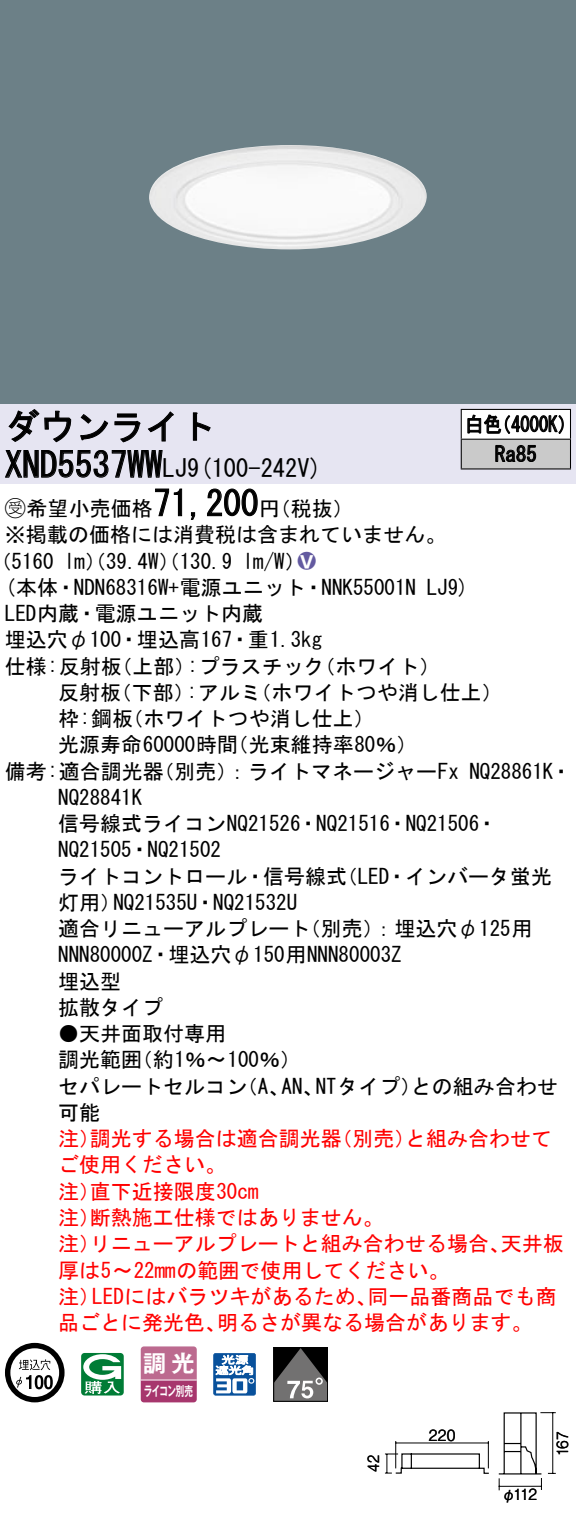
<style>
.page{position:relative;width:576px;height:1513px;background:#fff}
.page>*{position:absolute;margin:0;border:0;box-sizing:border-box;transform-origin:0 0}
.t1{font:35px "MS Gothic";color:#000}
.t2{font:24.5px "MS Gothic";color:#000}
.t3{font:23.1px "Gothic MB101 Pro De Bold 90 pv RKSJ H";color:#fff}
.t4{font:21px/26.2px "MS Gothic";color:#000}
.t5{font:21px/26.2px "MS Gothic";color:#f00}
.t6{font:21px/29.8px "MS Gothic";color:#000;scale:.88 1}
.t7{font:21px "Ford Classification 1";color:#635aa0}
.t8{font:15.4px "Gothic BBB Pro Medium 90 pv RKSJ H";letter-spacing:-.03em;color:#000;scale:.9 1}
.t9{font:15.4px "Gothic BBB Pro Medium 90 pv RKSJ H";letter-spacing:-.03em;color:#000;scale:.85 1}
.t10{font:13.3px "Gothic MB101 Pro De Bold 90 pv RKSJ H";letter-spacing:-.05em;color:#fff;scale:.65 1}
.s1{font-size:24.5px}
.s2{font-family:"Ford Classification 1"}
.s3{color:#fff}
</style>
<div class="page">
<div style="left:0;top:0;width:575px;height:404px;background:#6c8087"></div>
<img style="left:149px;top:145px;width:278px;height:104px">
<div style="left:0;top:404px;width:575px;height:79px;background:#e6e5f2"></div>
<svg style="left:8px;top:409px;width:64px;height:34px"></svg>
<svg style="left:80px;top:413px;width:60px;height:30px"></svg>
<svg style="left:147px;top:411px;width:26px;height:31px"></svg>
<svg style="left:192px;top:412px;width:19px;height:29px"></svg>
<svg style="left:5px;top:450px;width:158px;height:28px"></svg>
<svg style="left:155px;top:488px;width:27px;height:29px"></svg>
<svg style="left:190px;top:512px;width:6px;height:8px"></svg>
<svg style="left:207px;top:488px;width:51px;height:29px"></svg>
<svg style="left:5px;top:1343px;width:59px;height:59px"></svg>
<svg style="left:44px;top:1375px;width:9px;height:14px"></svg>
<svg style="left:81px;top:1353px;width:43px;height:42px"></svg>
<svg style="left:140px;top:1346px;width:56px;height:56px;background:#b55984"></svg>
<hr style="left:141px;top:1379px;width:55px;height:2px;background:#fff">
<svg style="left:213px;top:1353px;width:43px;height:42px"></svg>
<div style="left:273px;top:1347px;width:55px;height:55px;border:1px solid #000"></div>
<svg style="left:274px;top:1348px;width:53px;height:53px;background:#575757"></svg>
<div style="left:461px;top:409px;width:109px;height:30px;background:#fff"></div>
<div style="left:461px;top:439px;width:109px;height:30px;background:#cacaca"></div>
<hr style="left:460px;top:409px;width:110px;height:1px;background:#000">
<hr style="left:569px;top:410px;width:2px;height:29px;background:#000">
<hr style="left:460px;top:439px;width:110px;height:1px;background:#000">
<svg style="left:460px;top:410px;width:1px;height:58px"></svg>
<hr style="left:569px;top:440px;width:2px;height:28px;background:#000">
<hr style="left:460px;top:468px;width:110px;height:2px;background:#000">
<svg style="left:467px;top:414px;width:96px;height:20px"></svg>
<svg style="left:495px;top:445px;width:41px;height:17px"></svg>
<svg style="left:498px;top:1412px;width:57px;height:78px"></svg>
<svg style="left:385px;top:1441px;width:104px;height:33px"></svg>
<h1 class="t1" style="left:5px;top:409px;width:212px">ダウンライト</h1>
<p class="t2" style="left:187px;top:456px;width:136px">(9 100-242 (V</p>
<h1 class="t1" style="left:5px;top:447px;width:184px">XND5537WW<span class="s1">LJ</span></h1>
<h1 class="t1" style="left:153px;top:486px;width:106px">71,200</h1>
<p class="t4" style="left:5px;top:495px;width:442px"><span class="s2">B</span>希望小売価格<br>※掲載の価格には消費税は含まれていません。</p>
<p class="t7" style="left:298px;top:550px;width:19px">2<span class="s3">8</span></p>
<p class="t4" style="left:259px;top:495px;width:96px">（円税抜(</p>
<p class="t4" style="left:243px;top:548px;width:64px">l m (W/</p>
<p class="t4" style="left:-9px;top:548px;width:65px">（5160</p>
<p class="t4" style="left:64px;top:548px;width:169px">lm）（39.4 ）（W 130.9</p>
<p class="t6" style="left:494px;top:409px;width:49px;text-indent:-30px">白色<br>Ra85</p>
<p class="t6" style="left:492px;top:409px;width:96px">（4000 (K</p>
<p class="t4" style="left:5px;top:574px;width:412px">(本体・NDN68316 +W 電源ユニット・NNK55001N</p>
<p class="t4" style="left:5px;top:600px;width:259px">LED内蔵・電源ユニット内蔵</p>
<p class="t4" style="left:5px;top:627px;width:318px">埋込穴φ100・埋込高167・重1.3kg</p>
<p class="t4" style="left:314px;top:653px;width:127px">（ホワイト(</p>
<p class="t4" style="left:426px;top:574px;width:44px">LJ (9</p>
<p class="t4" style="left:187px;top:653px;width:139px">:プラスチック</p>
<p class="t4" style="left:5px;top:653px;width:118px">仕様:反射板</p>
<p class="t4" style="left:111px;top:653px;width:85px">（上部）</p>
<p class="t4" style="left:58px;top:679px;width:64px">反射板</p>
<p class="t4" style="left:111px;top:679px;width:85px">（下部）</p>
<p class="t4" style="left:187px;top:679px;width:76px">:アルミ</p>
<p class="t4" style="left:250px;top:679px;width:253px">（ホワイトつや消し仕上(</p>
<p class="t4" style="left:58px;top:705px;width:76px">枠:鋼板</p>
<p class="t4" style="left:122px;top:705px;width:253px">（ホワイトつや消し仕上(</p>
<p class="t4" style="left:58px;top:732px;width:181px">光源寿命60000時間</p>
<p class="t4" style="left:227px;top:732px;width:191px">（光束維持率80％(</p>
<p class="t4" style="left:153px;top:758px;width:307px">（別売：）ライトマネージャーFx</p>
<p class="t4" style="left:5px;top:758px;width:160px">備考:適合調光器</p>
<p class="t4" style="left:58px;top:784px;width:85px">NQ28841K</p>
<p class="t4" style="left:58px;top:810px;width:441px">信号線式ライコンNQ21526・NQ21516・NQ21506・</p>
<p class="t4" style="left:58px;top:837px;width:164px">NQ21505・NQ21502</p>
<p class="t4" style="left:336px;top:863px;width:217px">（LED・インバータ蛍光</p>
<p class="t4" style="left:469px;top:758px;width:104px">NQ28861 ・K</p>
<p class="t4" style="left:58px;top:863px;width:290px;text-align:center">ライトコントロール・信号線式<br>NQ21535 ・U NQ21532U</p>
<p class="t4" style="left:58px;top:889px;width:64px">灯用）</p>
<p class="t4" style="left:58px;top:915px;width:345px">適合リニューアルプレート<br>NNN80000 ・Z 埋込穴φ150用NNN80003Z埋込型<br>拡散タイプ</p>
<p class="t4" style="left:132px;top:1020px;width:171px;text-indent:-73px">●天井面取付専用<br>（約1％〜100％(</p>
<p class="t4" style="left:300px;top:915px;width:234px">（別売：）埋込穴φ125用</p>
<p class="t4" style="left:58px;top:1047px;width:85px">調光範囲</p>
<p class="t4" style="left:315px;top:1073px;width:107px">NTタイプ）</p>
<p class="t4" style="left:411px;top:1073px;width:148px">との組み合わせ</p>
<p class="t4" style="left:58px;top:1073px;width:190px">セパレートセルコン可能</p>
<p class="t4" style="left:237px;top:1073px;width:54px">（、A</p>
<p class="t4" style="left:281px;top:1073px;width:43px">AN、</p>
<p class="t5" style="left:90px;top:1125px;width:253px">調光する場合は適合調光器</p>
<p class="t5" style="left:331px;top:1125px;width:85px">（別売）</p>
<p class="t5" style="left:405px;top:1125px;width:148px">と組み合わせて</p>
<p class="t5" style="left:58px;top:1125px;width:43px">注）</p>
<p class="t5" style="left:58px;top:1152px;width:169px">ご使用ください。</p>
<p class="t5" style="left:90px;top:1178px;width:170px">直下近接限度30cm</p>
<p class="t5" style="left:90px;top:1178px;width:295px;text-indent:-32px">注）<br>断熱施工仕様ではありません。</p>
<p class="t5" style="left:58px;top:1204px;width:43px">注）</p>
<p class="t5" style="left:90px;top:1230px;width:421px">リニューアルプレートと組み合わせる場合、</p>
<p class="t5" style="left:500px;top:1230px;width:64px">天井板</p>
<p class="t5" style="left:58px;top:1230px;width:43px">注）</p>
<p class="t5" style="left:58px;top:1257px;width:393px">厚は〜5 22mmの範囲で使用してください。</p>
<p class="t5" style="left:367px;top:1283px;width:190px">同一品番商品でも商</p>
<p class="t5" style="left:92px;top:1283px;width:286px">LEDにはバラツキがあるため、</p>
<p class="t5" style="left:58px;top:1283px;width:43px">注）</p>
<p class="t5" style="left:58px;top:1309px;width:169px">品ごとに発光色、</p>
<p class="t5" style="left:217px;top:1309px;width:317px">明るさが異なる場合があります。</p>
<p class="t3" style="left:143px;top:1344px;width:53px">調光</p>
<p class="t10" style="left:144px;top:1380px;width:77px">ライコン別売</p>
<p class="t9" style="left:361px;top:1472px;width:21px;rotate:-90deg">42</p>
<p class="t8" style="left:428px;top:1422px;width:31px">220</p>
<p class="t8" style="left:550px;top:1456px;width:29px;rotate:-90deg">167</p>
<p class="t8" style="left:501px;top:1482px;width:41px">φ112</p>
</div>
